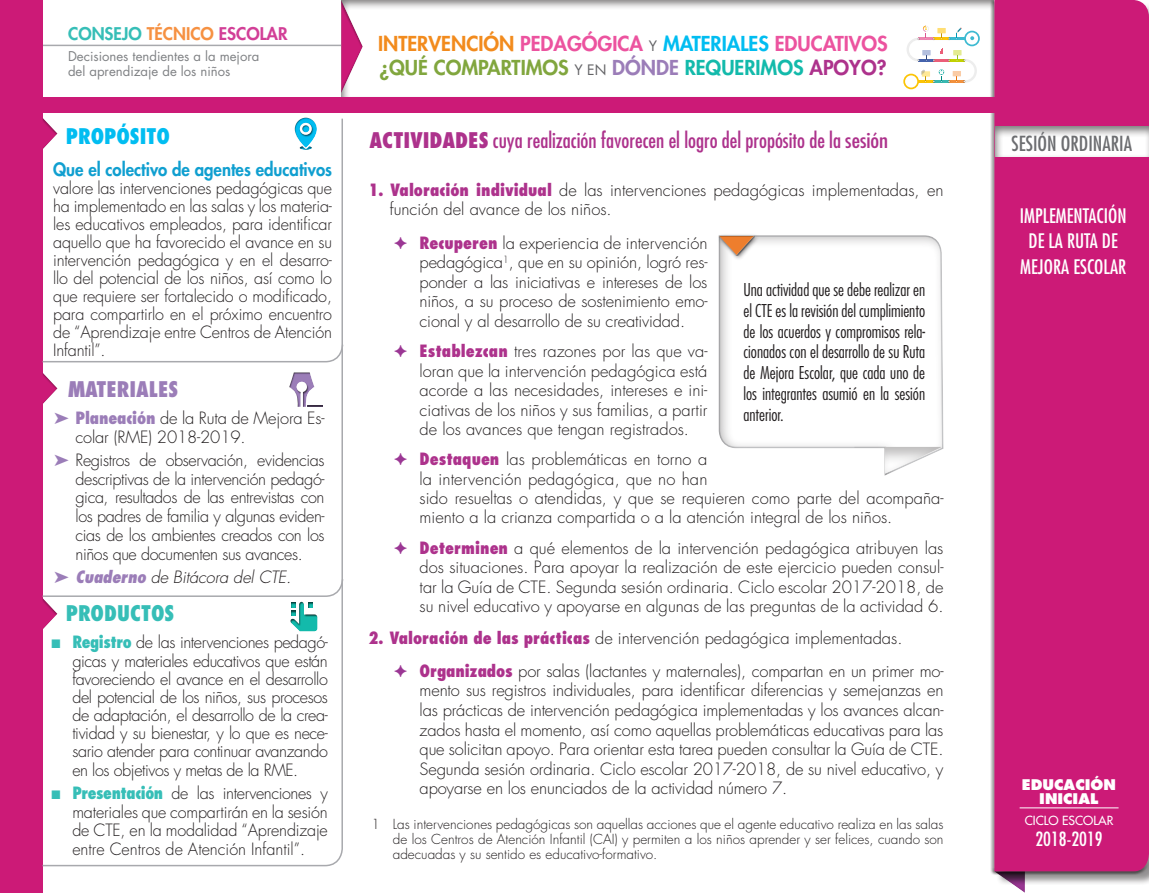
<style>
.page{position:relative;width:1149px;height:893px;background:#fff}
.page>*{position:absolute;margin:0;border:0;box-sizing:border-box;transform-origin:0 0}
.t1{font:condensed 21px "Futura Std";color:#ad328c}
.t2{font:800 condensed 21px "Futura Std";color:#9b7db8}
.t3{font:800 condensed 21px "Futura Std";color:#36beb7}
.t4{font:800 condensed 21px "Futura Std";color:#01bdf1}
.t5{font:condensed 20.25px "Futura Std";color:#6c6d70}
.t6{font:800 20.1px/24px "Futura Std";color:#ec539f}
.t7{font:condensed 19.5px/25.5px "Futura Std";color:#fff;text-align:center}
.t8{font:condensed 19.05px "Futura Std";color:#fff}
.t9{font:800 18px "Futura Std";color:#109fd0;scale:.93 1}
.t10{font:300 condensed 17.25px/20.7px "Futura Std";color:#231f20;text-align:justify}
.t11{font:800 17.1px "Futura Std";color:#36beb7}
.t12{font:300 16.5px/19.5px "Futura Std";color:#231f20;text-align:justify}
.t13{font:italic 300 16.5px "Futura Std";letter-spacing:-.01em;color:#231f20}
.t14{font:800 14.25px/13.8px "Futura Std";color:#fff;text-align:center}
.t15{font:300 13.5px/15px "Futura Std";color:#231f20;text-align:justify}
.t16{font:13.05px/15px "Futura Std";color:#808285}
.t17{font:500 12.3px "Futura Std";color:#fff}
.s1{color:#f69142}
.s2{color:#d23f97}
.s3{color:#f28b1d}
.s4{font-weight:400;font-size:14.1px;color:#636366}
.s5{color:#01bdf1}
.s6{color:#81a63e}
.s7{color:#9b7db8}
.s8{color:#13baab}
.s9{color:#ad328c}
.s10{font-weight:800}
.s11{font-weight:800;font-stretch:condensed;color:#9b7db8}
.s12{font-family:"Menlo";font-weight:400;color:#36beb7}
.s13{font-weight:800;font-stretch:condensed;color:#36beb7}
.s14{font-weight:800;font-stretch:condensed;color:#ad328c}
.s15{font-family:"Arial Unicode MS";font-weight:400;color:#9b3794}
</style>
<div class="page">
<div style="left:341px;top:0;width:655px;height:100px;background:#231f20;opacity:.6"></div>
<hr style="left:43px;top:45px;width:298px;height:1px;background:#a8a9ad">
<div style="left:993px;top:869px;width:34px;height:24px;background:#231f20;opacity:.75"></div>
<div style="left:990px;top:0;width:158px;height:875px;background:#231f20;opacity:.51"></div>
<div style="left:994px;top:0;width:154px;height:871px;background:#cc1a77"></div>
<div style="left:0;top:0;width:43px;height:893px;background:#cc1a77"></div>
<hr style="left:1019px;top:807px;width:99px;height:1px;background:#fff">
<div style="left:994px;top:125px;width:154px;height:33px;background:#231f20;opacity:.6"></div>
<div style="left:0;top:97px;width:994px;height:15px;background:#cc1a77"></div>
<div style="left:340px;top:0;width:24px;height:96px;background:#231f20;opacity:.3"></div>
<svg style="left:42px;top:118px;width:301px;height:749px"></svg>
<div style="left:41px;top:116px;width:18px;height:36px;background:#231f20;opacity:.3"></div>
<div style="left:294px;top:115px;width:25px;height:36px;background:#231f20;opacity:.75"></div>
<svg style="left:42px;top:343px;width:302px;height:20px"></svg>
<svg style="left:42px;top:578px;width:302px;height:53px"></svg>
<div style="left:716px;top:233px;width:228px;height:243px;background:#231f20;opacity:.36"></div>
<div style="left:851px;top:445px;width:90px;height:30px;background:#231f20;opacity:.31"></div>
<div style="left:716px;top:233px;width:43px;height:28px;background:#231f20;opacity:.59"></div>
<div style="left:717px;top:235px;width:38px;height:22px;background:#fff;opacity:.36"></div>
<hr style="left:717px;top:234px;width:38px;height:3px;background:#231f20;opacity:.42">
<svg style="left:963px;top:31px;width:16px;height:15px"></svg>
<div style="left:965px;top:32px;width:12px;height:13px;background:#fff;border-radius:50%"></div>
<svg style="left:903px;top:74px;width:15px;height:15px"></svg>
<svg style="left:904px;top:75px;width:12px;height:13px"></svg>
<svg style="left:906px;top:26px;width:70px;height:57px"></svg>
<p class="t11" style="left:68px;top:22px;width:221px">CONSEJO <span class="s1">TÉCNICO</span> <span class="s2">ESCOLAR</span></p>
<p class="t16" style="left:68px;top:48px;width:193px">Decisiones tendientes a la mejora del aprendizaje de los niños</p>
<p class="t6" style="left:378px;top:31px;width:511px"><span class="s3">INTERVENCIÓN</span> PEDAGÓGICA <span class="s4">Y</span> <span class="s5">MATERIALES</span> EDUCATIVOS <span class="s6">¿QUÉ COMPARTIMOS</span> <span class="s4">Y EN</span> <span class="s7">DÓNDE</span> <span class="s8">REQUERIMOS</span> <span class="s9">APOYO?</span></p>
<p class="t4" style="left:66px;top:123px;width:105px">PROPÓSITO</p>
<p class="t1" style="left:369px;top:128px;width:520px"><span class="s10">ACTIVIDADES</span> cuya realización favorecen el logro del propósito de la sesión</p>
<p class="t9" style="left:53px;top:158px;width:301px">Que el colectivo de agentes educativos</p>
<p class="t12" style="left:53px;top:180px;width:280px;line-height:18px">valore las intervenciones pedagógicas que ha implementado en las salas y los materia&shy;les educativos empleados, para identificar aquello que ha favorecido el avance en su intervención pedagógica y en el desarro&shy;llo del potencial de los niños, así como lo que requiere ser fortalecido o modificado, para compartirlo en el próximo encuentro de “Aprendizaje entre Centros de Atención Infantil”.</p>
<p class="t2" style="left:68px;top:376px;width:112px">MATERIALES</p>
<p class="t12" style="left:75px;top:409px;width:250px;line-height:18.8px;text-indent:-21px"><span class="s7">➤</span> <span class="s11">Planeación</span> de la Ruta de Mejora Es&shy;colar (RME) 2018-2019.</p>
<p class="t12" style="left:75px;top:451px;width:250px;line-height:18.8px;text-indent:-21px"><span class="s7">➤</span> Registros de observación, evidencias descriptivas de la intervención pedagó&shy;gica, resultados de las entrevistas con los padres de familia y algunas eviden&shy;cias de los ambientes creados con los niños que documenten sus avances.</p>
<p class="t13" style="left:54px;top:567px;width:238px"><span class="s7">➤</span> <span class="s11">Cuaderno</span> de Bitácora del CTE.</p>
<p class="t3" style="left:66px;top:600px;width:110px">PRODUCTOS</p>
<p class="t12" style="left:72px;top:634px;width:257px;line-height:18.1px;text-indent:-21px"><span class="s12">◼</span> <span class="s13">Registro</span> de las intervenciones pedagó&shy;gicas y materiales educativos que están favoreciendo el avance en el desarrollo del potencial de los niños, sus procesos de adaptación, el desarrollo de la crea&shy;tividad y su bienestar, y lo que es nece&shy;sario atender para continuar avanzando en los objetivos y metas de la RME.</p>
<p class="t12" style="left:72px;top:784px;width:257px;line-height:18.8px;text-indent:-21px"><span class="s12">◼</span> <span class="s13">Presentación</span> de las intervenciones y materiales que compartirán en la sesión de CTE, en la modalidad “Aprendizaje entre Centros de Atención Infantil”.</p>
<p class="t12" style="left:389px;top:181px;width:555px;text-indent:-21px"><span class="s14">1. Valoración individual</span> de las intervenciones pedagógicas implementadas, en función del avance de los niños.</p>
<p class="t12" style="left:419px;top:233px;width:289px;text-indent:-26px"><span class="s15">✦</span> <span class="s14">Recuperen</span> la experiencia de intervención pedagógica<sup>1</sup>, que en su opinión, logró res&shy;ponder a las iniciativas e intereses de los niños, a su proceso de sostenimiento emo&shy;cional y al desarrollo de su creatividad.</p>
<p class="t12" style="left:419px;top:342px;width:289px;text-indent:-26px"><span class="s15">✦</span> <span class="s14">Establezcan</span> tres razones por las que va&shy;loran que la intervención pedagógica está acorde a las necesidades, intereses e ini&shy;ciativas de los niños y sus familias, a partir de los avances que tengan registrados.</p>
<p class="t12" style="left:419px;top:450px;width:525px;text-align:left;text-indent:-26px"><span class="s15">✦</span> <span class="s14">Destaquen</span> las problemáticas en torno a<br>la intervención pedagógica, que no han<br>sido resueltas o atendidas, y que se requieren como parte del acompaña&shy;miento a la crianza compartida o a la atención integral de los niños.</p>
<p class="t12" style="left:419px;top:538px;width:525px;text-indent:-26px"><span class="s15">✦</span> <span class="s14">Determinen</span> a qué elementos de la intervención pedagógica atribuyen las dos situaciones. Para apoyar la realización de este ejercicio pueden consul&shy;tar la Guía de CTE. Segunda sesión ordinaria. Ciclo escolar 2017-2018, de su nivel educativo y apoyarse en algunas de las preguntas de la actividad 6.</p>
<p class="t12" style="left:394px;top:623px;width:550px;line-height:32.5px;text-indent:-26px"><span class="s14">2. Valoración de las prácticas</span> de intervención pedagógica implementadas.<br><span class="s15">✦</span> <span class="s14">Organizados</span> por salas (lactantes y maternales), compartan en un primer mo-</p>
<p class="t12" style="left:419px;top:681px;width:525px">mento sus registros individuales, para identificar diferencias y semejanzas en las prácticas de intervención pedagógica implementadas y los avances alcan&shy;zados hasta el momento, así como aquellas problemáticas educativas para las que solicitan apoyo. Para orientar esta tarea pueden consultar la Guía de CTE.<br>Segunda sesión ordinaria. Ciclo escolar 2017-2018, de su nivel educativo, y apoyarse en los enunciados de la actividad número 7.</p>
<p class="t15" style="left:393px;top:817px;width:552px;text-indent:-21px">1 Las intervenciones pedagógicas son aquellas acciones que el agente educativo realiza en las salas de los Centros de Atención Infantil (CAI) y permiten a los niños aprender y ser felices, cuando son adecuadas y su sentido es educativo-formativo.</p>
<p class="t10" style="left:743px;top:280px;width:183px">Una actividad que se debe realizar en el CTE es la revisión del cumplimiento de los acuerdos y compromisos rela&shy;cionados con el desarrollo de su Ruta de Mejora Escolar, que cada uno de los integrantes asumió en la sesión anterior.</p>
<p class="t5" style="left:1011px;top:132px;width:122px">SESIÓN ORDINARIA</p>
<p class="t7" style="left:1019px;top:202px;width:108px">IMPLEMENTACIÓN<br>DE LA RUTA DE<br>MEJORA ESCOLAR</p>
<p class="t14" style="left:1021px;top:778px;width:96px">EDUCACIÓN<br>INICIAL</p>
<p class="t17" style="left:1024px;top:813px;width:90px">CICLO ESCOLAR</p>
<p class="t8" style="left:1035px;top:828px;width:69px">2018-2019</p>
</div>
